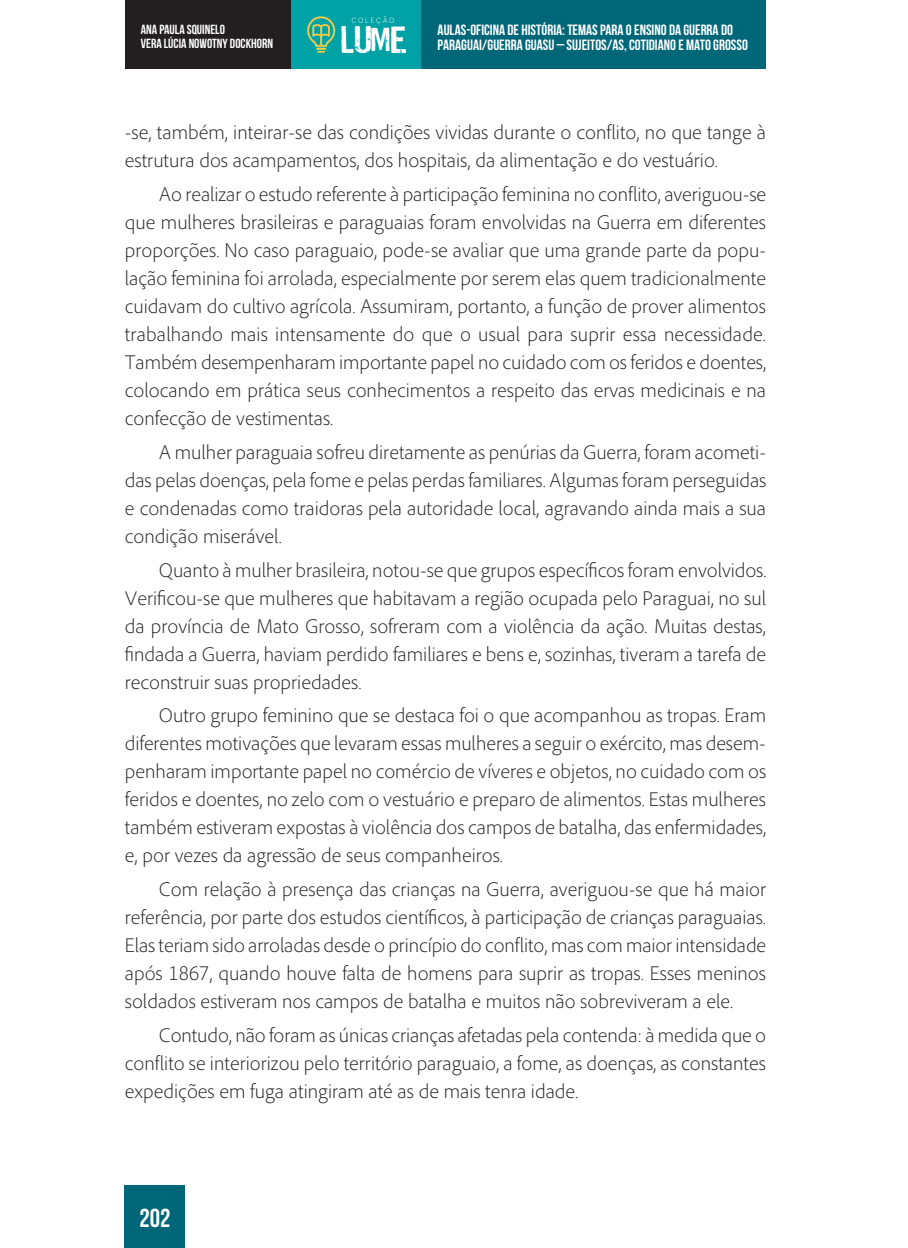
<style>
.page{position:relative;width:908px;height:1248px;background:#fff}
.page>*{position:absolute;margin:0;border:0;box-sizing:border-box;transform-origin:0 0}
.t1{font:700 26px "Bebas Neue";color:#fff}
.t2{font:300 20px/28px "Adobe Clean";color:#231f20;text-align:justify}
.t3{font:700 14.8px/14.8px "Bebas Neue";color:#fff}
.t4{font:13.2px/13.2px "Bebas Neue";color:#fff}
</style>
<div class="page">
<div style="left:125px;top:0;width:166px;height:68px;background:#231f20"></div>
<div style="left:291px;top:0;width:166px;height:68px;background:#00a2a5"></div>
<div style="left:421px;top:0;width:344px;height:68px;background:#006779"></div>
<img style="left:307px;top:17px;width:98px;height:35px">
<div style="left:125px;top:1185px;width:60px;height:62px;background:#006779"></div>
<p class="t4" style="left:141px;top:23px;width:134px">ANA PAULA SQUINELO<br>VERA LÚCIA NOWOTNY DOCKHORN</p>
<p class="t3" style="left:437px;top:23px;width:312px">AULAS-OFICINA DE HISTÓRIA: TEMAS PARA O ENSINO DA GUERRA DO<br>PARAGUAI/GUERRA GUASU – SUJEITOS/AS, COTIDIANO E MATO GROSSO</p>
<p class="t2" style="left:125px;top:118px;width:642px">-se, também, inteirar-se das condições vividas durante o conflito, no que tange à estrutura dos acampamentos, dos hospitais, da alimentação e do vestuário.</p>
<p class="t2" style="left:125px;top:180px;width:642px;text-indent:34px">Ao realizar o estudo referente à participação feminina no conflito, averiguou-se que mulheres brasileiras e paraguaias foram envolvidas na Guerra em diferentes proporções. No caso paraguaio, pode-se avaliar que uma grande parte da popu&shy;lação feminina foi arrolada, especialmente por serem elas quem tradicionalmente cuidavam do cultivo agrícola. Assumiram, portanto, a função de prover alimentos trabalhando mais intensamente do que o usual para suprir essa necessidade.<br>Também desempenharam importante papel no cuidado com os feridos e doentes, colocando em prática seus conhecimentos a respeito das ervas medicinais e na confecção de vestimentas.</p>
<p class="t2" style="left:125px;top:438px;width:642px;text-indent:34px">A mulher paraguaia sofreu diretamente as penúrias da Guerra, foram acometi&shy;das pelas doenças, pela fome e pelas perdas familiares. Algumas foram perseguidas e condenadas como traidoras pela autoridade local, agravando ainda mais a sua condição miserável.</p>
<p class="t2" style="left:125px;top:555px;width:643px;text-indent:34px">Quanto à mulher brasileira, notou-se que grupos específicos foram envolvidos.<br>Verificou-se que mulheres que habitavam a região ocupada pelo Paraguai, no sul da província de Mato Grosso, sofreram com a violência da ação. Muitas destas, findada a Guerra, haviam perdido familiares e bens e, sozinhas, tiveram a tarefa de reconstruir suas propriedades.</p>
<p class="t2" style="left:125px;top:701px;width:642px;text-indent:34px">Outro grupo feminino que se destaca foi o que acompanhou as tropas. Eram diferentes motivações que levaram essas mulheres a seguir o exército, mas desem&shy;penharam importante papel no comércio de víveres e objetos, no cuidado com os feridos e doentes, no zelo com o vestuário e preparo de alimentos. Estas mulheres também estiveram expostas à violência dos campos de batalha, das enfermidades, e, por vezes da agressão de seus companheiros.</p>
<p class="t2" style="left:125px;top:875px;width:642px;text-indent:34px">Com relação à presença das crianças na Guerra, averiguou-se que há maior referência, por parte dos estudos científicos, à participação de crianças paraguaias.<br>Elas teriam sido arroladas desde o princípio do conflito, mas com maior intensidade após 1867, quando houve falta de homens para suprir as tropas. Esses meninos soldados estiveram nos campos de batalha e muitos não sobreviveram a ele.</p>
<p class="t2" style="left:125px;top:1020px;width:642px;text-indent:34px">Contudo, não foram as únicas crianças afetadas pela contenda: à medida que o conflito se interiorizou pelo território paraguaio, a fome, as doenças, as constantes expedições em fuga atingiram até as de mais tenra idade.</p>
<h1 class="t1" style="left:139px;top:1203px;width:32px">202</h1>
</div>
